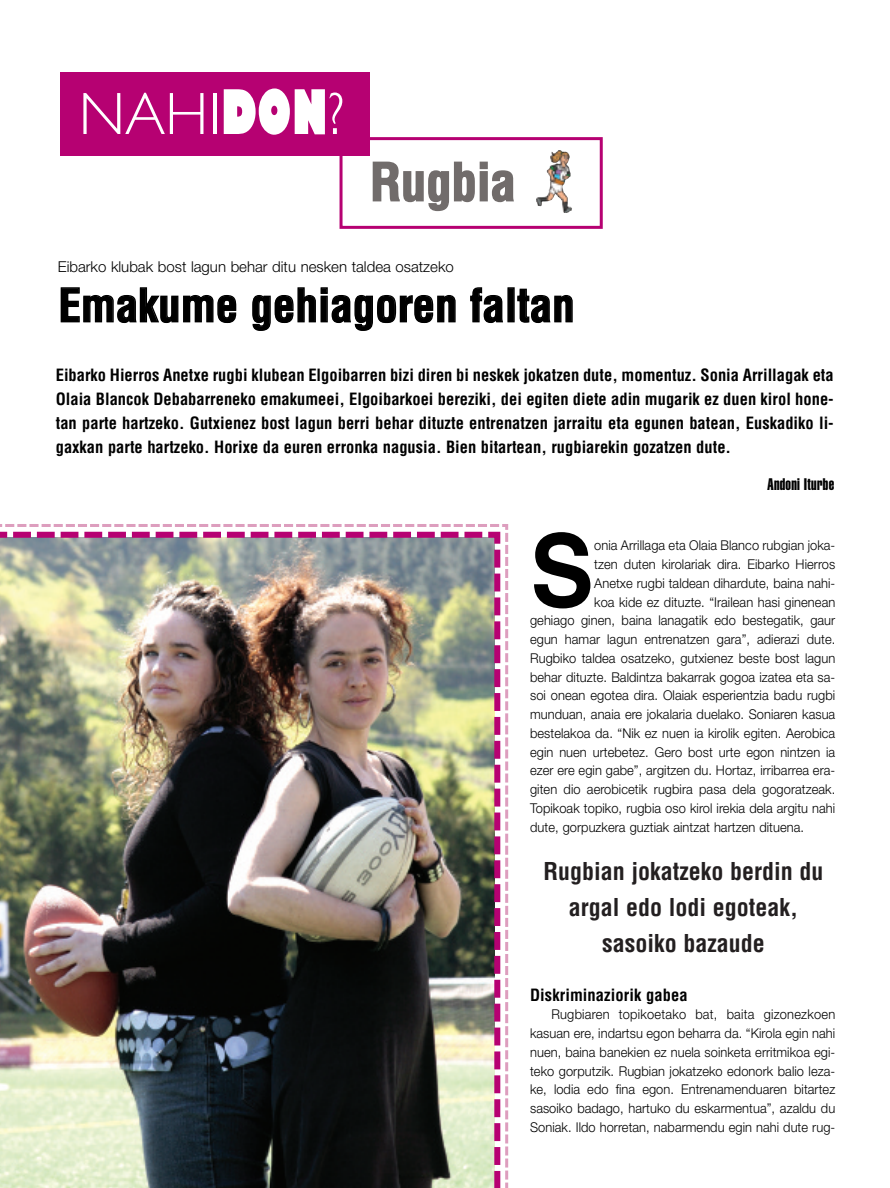
<style>
.page{position:relative;width:890px;height:1188px;background:#fff}
.page>*{position:absolute;margin:0;border:0;box-sizing:border-box;transform-origin:0 0}
.t1{font:700 100.5px "Helvetica CE";color:#000;scale:.95 1}
.t2{font:300 60px "Gill Sans";color:#fff}
.t3{font:700 condensed 51px "Helvetica";letter-spacing:-.005em;color:#716c6b}
.t4{font:700 condensed 45px "Helvetica";color:#000}
.t5{font:700 condensed 24px/36px "Helvetica";color:#231f20;text-align:center}
.t6{font:700 condensed 16.5px/24px "Helvetica";color:#000;text-align:justify}
.t7{font:16.5px "Helvetica Extra Compressed";letter-spacing:.02em;color:#000}
.t8{font:300 15px "Helvetica Neue";color:#000}
.t9{font:300 13.5px/18.8px "Helvetica Neue";letter-spacing:.005em;color:#000;text-align:justify;scale:.95 1}
.s1{font-family:"M Gill Sans";font-weight:800;font-stretch:condensed}
</style>
<div class="page">
<img style="left:0;top:72px;width:603px;height:1115px">
<h2 class="t2" style="left:79px;top:91px;width:267px">NAHI<span class="s1">DON</span>?</h2>
<h3 class="t3" style="left:370px;top:153px;width:147px">Rugbia</h3>
<p class="t8" style="left:58px;top:261px;width:397px">Eibarko klubak bost lagun behar ditu nesken taldea osatzeko</p>
<h3 class="t4" style="left:58px;top:280px;width:517px">Emakume gehiagoren faltan</h3>
<p class="t6" style="left:56px;top:363px;width:779px">Eibarko Hierros Anetxe rugbi klubean Elgoibarren bizi diren bi neskek jokatzen dute, momentuz. Sonia Arrillagak eta Olaia Blancok Debabarreneko emakumeei, Elgoibarkoei bereziki, dei egiten diete adin mugarik ez duen kirol hone&shy;tan parte hartzeko. Gutxienez bost lagun berri behar dituzte entrenatzen jarraitu eta egunen batean, Euskadiko li&shy;gaxkan parte hartzeko. Horixe da euren erronka nagusia. Bien bitartean, rugbiarekin gozatzen dute.</p>
<p class="t7" style="left:767px;top:478px;width:68px">Andoni Iturbe</p>
<h1 class="t1" style="left:530px;top:513px;width:68px">S</h1>
<p class="t9" style="left:594px;top:537px;width:255px">onia Arrillaga eta Olaia Blanco rubgian joka-</p>
<p class="t9" style="left:594px;top:556px;width:255px">tzen duten kirolariak dira. Eibarko Hierros</p>
<p class="t9" style="left:594px;top:574px;width:255px">Anetxe rugbi taldean dihardute, baina nahi-</p>
<p class="t9" style="left:594px;top:593px;width:255px">koa kide ez dituzte. “Irailean hasi ginenean</p>
<p class="t9" style="left:530px;top:612px;width:323px">gehiago ginen, baina lanagatik edo bestegatik, gaur</p>
<p class="t9" style="left:530px;top:631px;width:323px">egun hamar lagun entrenatzen gara”, adierazi dute.</p>
<p class="t9" style="left:530px;top:649px;width:323px">Rugbiko taldea osatzeko, gutxienez beste bost lagun</p>
<p class="t9" style="left:530px;top:668px;width:323px">behar dituzte. Baldintza bakarrak gogoa izatea eta sa-</p>
<p class="t9" style="left:530px;top:687px;width:323px">soi onean egotea dira. Olaiak esperientzia badu rugbi</p>
<p class="t9" style="left:530px;top:706px;width:323px">munduan, anaia ere jokalaria duelako. Soniaren kasua</p>
<p class="t9" style="left:530px;top:724px;width:323px">bestelakoa da. “Nik ez nuen ia kirolik egiten. Aerobica</p>
<p class="t9" style="left:530px;top:743px;width:323px">egin nuen urtebetez. Gero bost urte egon nintzen ia</p>
<p class="t9" style="left:530px;top:762px;width:323px">ezer ere egin gabe”, argitzen du. Hortaz, irribarrea era-</p>
<p class="t9" style="left:530px;top:781px;width:323px">giten dio aerobicetik rugbira pasa dela gogoratzeak.</p>
<p class="t9" style="left:530px;top:799px;width:323px">Topikoak topiko, rugbia oso kirol irekia dela argitu nahi</p>
<p class="t9" style="left:530px;top:818px;width:290px">dute, gorpuzkera guztiak aintzat hartzen dituena.</p>
<h3 class="t5" style="left:543px;top:853px;width:281px">Rugbian jokatzeko berdin du argal edo lodi egoteak, sasoiko bazaude</h3>
<p class="t6" style="left:530px;top:982px;width:159px">Diskriminaziorik gabea</p>
<p class="t9" style="left:530px;top:1006px;width:323px;text-indent:21px">Rugbiaren topikoetako bat, baita gizonezkoen kasuan ere, indartsu egon beharra da. “Kirola egin nahi nuen, baina banekien ez nuela soinketa erritmikoa egi&shy;teko gorputzik. Rugbian jokatzeko edonork balio leza&shy;ke, lodia edo fina egon. Entrenamenduaren bitartez sasoiko badago, hartuko du eskarmentua”, azaldu du Soniak. Ildo horretan, nabarmendu egin nahi dute rug-</p>
</div>
